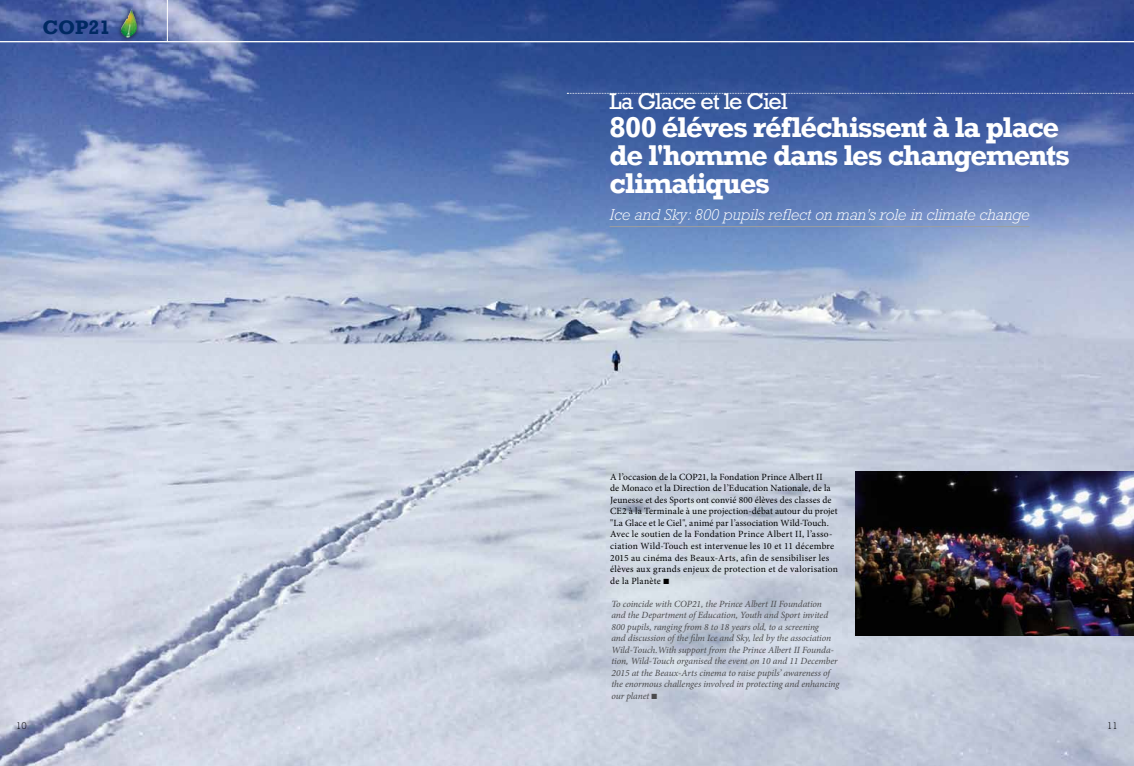
<style>
.page{position:relative;width:1134px;height:766px;background:#fff}
.page>*{position:absolute;margin:0;border:0;box-sizing:border-box;transform-origin:0 0}
.t1{font:700 29.3px/28px "Rockwell";letter-spacing:-.04em;color:#fff}
.t2{font:23.3px "Rockwell";letter-spacing:-.05em;color:#fff}
.t3{font:700 20px "Rockwell";color:#002963}
.t4{font:italic 300 16px "Rockwell";color:#fff}
.t5{font:300 10px "Rockwell";color:#000}
.t6{font:9.5px/11.5px "Minion Pro";letter-spacing:.015em;color:#000}
.t7{font:italic 9.5px/11.5px "Minion Pro";letter-spacing:-.005em;color:#4b4b4d}
</style>
<div class="page">
<img style="left:0;top:0;width:1134px;height:765px">
<hr style="left:0;top:41px;width:1134px;height:1px;background:#fff">
<hr style="left:167px;top:0;width:1px;height:42px;background:#fff">
<hr style="left:609px;top:226px;width:420px;height:1px;background:#9c9e9f">
<img style="left:855px;top:471px;width:279px;height:164px">
<div style="left:116px;top:5px;width:26px;height:38px;background:#000;opacity:.75"></div>
<img style="left:120px;top:9px;width:18px;height:29px">
<svg style="left:567px;top:93px;width:567px;height:1px"></svg>
<h3 class="t3" style="left:43px;top:15px;width:70px">COP21</h3>
<h2 class="t2" style="left:609px;top:87px;width:180px">La Glace et le Ciel</h2>
<h1 class="t1" style="left:609px;top:113px;width:462px">800 éléves réfléchissent à la place de l'homme dans les changements climatiques</h1>
<h3 class="t4" style="left:609px;top:205px;width:421px">Ice and Sky: 800 pupils reflect on man’s role in climate change</h3>
<p class="t6" style="left:610px;top:471px;width:229px">A l’occasion de la COP21, la Fondation Prince Albert II<br>de Monaco et la Direction de l’Education Nationale, de la Jeunesse et des Sports ont convié 800 élèves des classes de CE2 à la Terminale à une projection-débat autour du projet "La Glace et le Ciel", animé par l’association Wild-Touch.<br>Avec le soutien de la Fondation Prince Albert II, l’asso&shy;ciation Wild-Touch est intervenue les 10 et 11 décembre 2015 au cinéma des Beaux-Arts, afin de sensibiliser les élèves aux grands enjeux de protection et de valorisation de la Planète ■</p>
<p class="t7" style="left:611px;top:597px;width:229px">To coincide with COP21, the Prince Albert II Foundation<br>and the Department of Education, Youth and Sport invited 800 pupils, ranging from 8 to 18 years old, to a screening<br>and discussion of the film Ice and Sky, led by the association Wild-Touch.With support from the Prince Albert II Founda&shy;tion, Wild-Touch organised the event on 10 and 11 December 2015 at the Beaux-Arts cinema to raise pupils’ awareness of the enormous challenges involved in protecting and enhancing our planet ■</p>
<p class="t5" style="left:16px;top:720px;width:12px">10</p>
<p class="t5" style="left:1107px;top:720px;width:12px">11</p>
</div>
